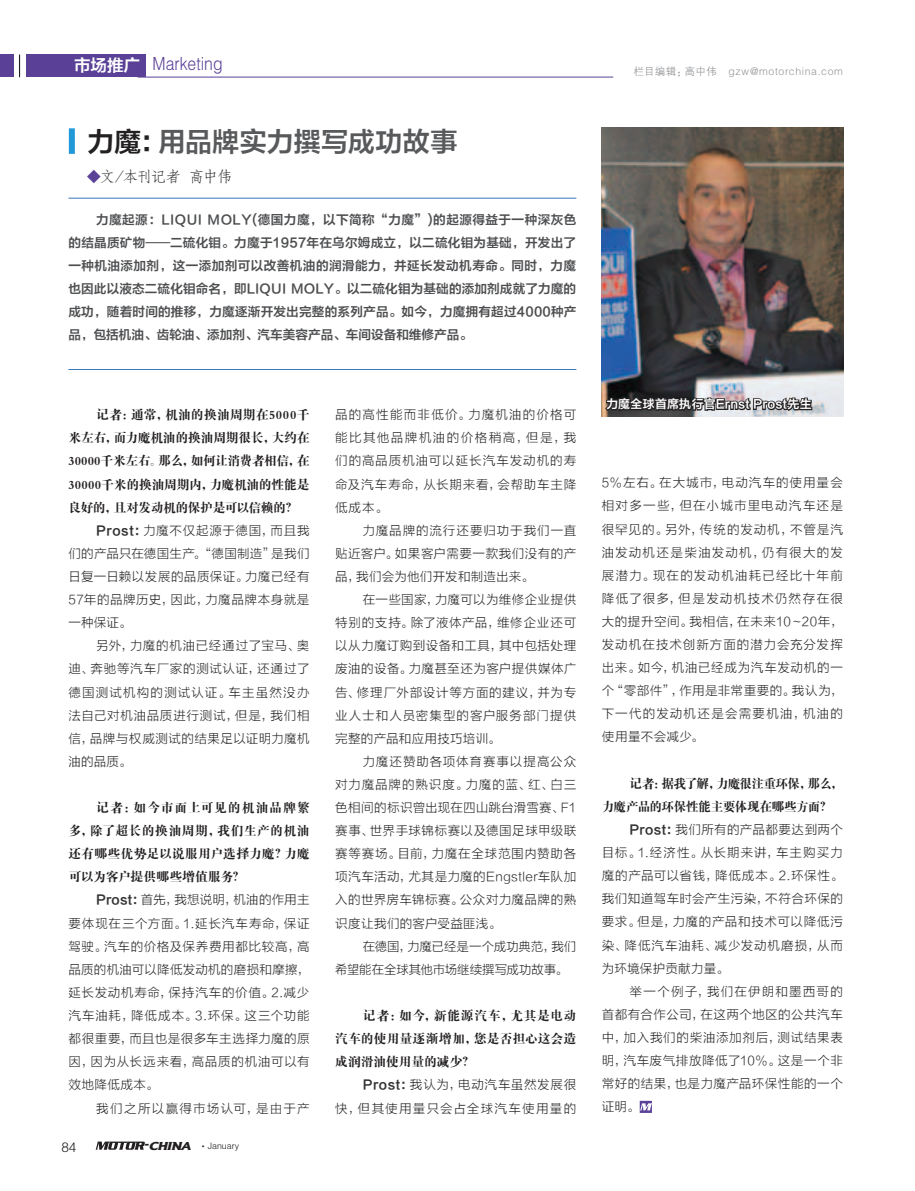
<style>
.page{position:relative;width:915px;height:1191px;background:#fff}
.page>*{position:absolute;margin:0;border:0;box-sizing:border-box;transform-origin:0 0}
.t1{font:27px "FZLTZCHK GBK1 0";letter-spacing:.01em;color:#58595b}
.t2{font:18.15px "FZZDXJW GB1 0";color:#5a4197;scale:.87 1}
.t3{font:15px "H Yd 1 gj";letter-spacing:-.055em;color:#232021}
.t4{font:13.5px "FZZDXJW GB1 0";color:#232021}
.t5{font:12.75px/23.1px "FZDBSJW GB1 0";letter-spacing:-.005em;color:#232021;text-align:justify}
.t6{font:12.75px/23.1px "FZDBSJW GB1 0";letter-spacing:-.04em;color:#232021}
.t7{font:12.6px/23.1px "FZLTXHK";letter-spacing:.035em;color:#333233;text-align:justify}
.t8{font:12.6px/23.1px "FZLTZCHK GBK1 0";letter-spacing:.01em;color:#4d4e50;text-align:justify}
.t9{font:12.6px/23.1px "FZLTXHK";letter-spacing:-.015em;color:#333233}
.t10{font:12.6px/23.2px "FZLTXHK";letter-spacing:.065em;color:#333233;text-align:right}
.t11{font:12.6px "FZLTXHK";letter-spacing:.085em;color:#333233}
.t12{font:11.85px "FZLTZCHK GBK1 0";letter-spacing:.01em;color:#fff}
.t13{font:10.5px "FZZDXJW GB1 0";letter-spacing:.06em;color:#949699}
.t14{font:8.85px "FZZDXJW GB1 0";color:#232021}
.s1{color:#232021}
.s2{color:#5a4197}
.s3{font-family:"FZLTZCHK GBK1 0"}
.s4{font-family:"Albertus";font-weight:800;font-style:italic;font-size:10.5px}
.s5{font-family:"H Yb 2 gj"}
</style>
<div class="page">
<svg style="left:96px;top:1141px;width:49px;height:8px"></svg>
<div style="left:26px;top:55px;width:119px;height:22px;background:#5a4197"></div>
<div style="left:0;top:54px;width:13px;height:23px;background:#5a4197"></div>
<hr style="left:138px;top:77px;width:475px;height:1px;background:#5a4197">
<svg style="left:19px;top:54px;width:1px;height:23px"></svg>
<svg style="left:639px;top:1100px;width:12px;height:13px"></svg>
<img style="left:601px;top:128px;width:242px;height:289px">
<svg style="left:603px;top:384px;width:210px;height:33px;background:#717173"></svg>
<div style="left:69px;top:128px;width:6px;height:26px;background:#2199d6"></div>
<hr style="left:68px;top:198px;width:508px;height:1px;background:#3778bd">
<hr style="left:68px;top:369px;width:508px;height:1px;background:#3778bd">
<h2 class="t2" style="left:74px;top:54px;width:172px"><sub>市场推广</sub> Marketing</h2>
<p class="t13" style="left:633px;top:66px;width:211px">栏目编辑：高中伟 gzw@motorchina.com</p>
<h1 class="t1" style="left:88px;top:127px;width:371px"><span class="s1">力魔：</span>用品牌实力撰写成功故事</h1>
<p class="t3" style="left:86px;top:169px;width:147px"><span class="s2">◆</span>文/本刊记者 高中伟</p>
<p class="t8" style="left:68px;top:208px;width:509px;text-indent:28px">力魔起源：LIQUI MOLY(德国力魔，以下简称“力魔”)的起源得益于一种深灰色的结晶质矿物——二硫化钼。力魔于1957年在乌尔姆成立，以二硫化钼为基础，开发出了一种机油添加剂，这一添加剂可以改善机油的润滑能力，并延长发动机寿命。同时，力魔也因此以液态二硫化钼命名，即LIQUI MOLY。以二硫化钼为基础的添加剂成就了力魔的成功，随着时间的推移，力魔逐渐开发出完整的系列产品。如今，力魔拥有超过4000种产品，包括机油、齿轮油、添加剂、汽车美容产品、车间设备和维修产品。</p>
<p class="t5" style="left:68px;top:403px;width:242px;text-indent:28px">记者：通常，机油的换油周期在5000千米左右，而力魔机油的换油周期很长，大约在30000千米左右。那么，如何让消费者相信，在30000千米的换油周期内，力魔机油的性能是良好的，且对发动机的保护是可以信赖的？</p>
<p class="t7" style="left:68px;top:519px;width:242px;text-indent:28px"><span class="s3">Prost：</span>力魔不仅起源于德国，而且我们的产品只在德国生产。“德国制造”是我们日复一日赖以发展的品质保证。力魔已经有57年的品牌历史，因此，力魔品牌本身就是一种保证。</p>
<p class="t7" style="left:68px;top:634px;width:242px;text-indent:28px">另外，力魔的机油已经通过了宝马、奥迪、奔驰等汽车厂家的测试认证，还通过了德国测试机构的测试认证。车主虽然没办法自己对机油品质进行测试，但是，我们相信，品牌与权威测试的结果足以证明力魔机油的品质。</p>
<p class="t5" style="left:68px;top:796px;width:242px;text-indent:28px">记者：如今市面上可见的机油品牌繁多，除了超长的换油周期，我们生产的机油还有哪些优势足以说服用户选择力魔？力魔可以为客户提供哪些增值服务？</p>
<p class="t7" style="left:68px;top:888px;width:242px;text-indent:28px"><span class="s3">Prost：</span>首先，我想说明，机油的作用主要体现在三个方面。1.延长汽车寿命，保证驾驶。汽车的价格及保养费用都比较高，高品质的机油可以降低发动机的磨损和摩擦，延长发动机寿命，保持汽车的价值。2.减少汽车油耗，降低成本。3.环保。这三个功能都很重要，而且也是很多车主选择力魔的原因，因为从长远来看，高品质的机油可以有效地降低成本。</p>
<p class="t11" style="left:96px;top:1101px;width:215px">我们之所以赢得市场认可，是由于产</p>
<p class="t4" style="left:61px;top:1139px;width:17px">84</p>
<p class="t14" style="left:144px;top:1141px;width:97px"><span class="s4">-CHINA</span> <span class="s5">·</span>January</p>
<p class="t7" style="left:335px;top:403px;width:242px">品的高性能而非低价。力魔机油的价格可能比其他品牌机油的价格稍高，但是，我们的高品质机油可以延长汽车发动机的寿命及汽车寿命，从长期来看，会帮助车主降低成本。</p>
<p class="t7" style="left:335px;top:519px;width:242px;text-indent:28px">力魔品牌的流行还要归功于我们一直贴近客户。如果客户需要一款我们没有的产品，我们会为他们开发和制造出来。</p>
<p class="t7" style="left:335px;top:588px;width:242px;text-indent:28px">在一些国家，力魔可以为维修企业提供特别的支持。除了液体产品，维修企业还可以从力魔订购到设备和工具，其中包括处理废油的设备。力魔甚至还为客户提供媒体广告、修理厂外部设计等方面的建议，并为专业人士和人员密集型的客户服务部门提供完整的产品和应用技巧培训。</p>
<p class="t7" style="left:335px;top:750px;width:242px;text-indent:28px">力魔还赞助各项体育赛事以提高公众对力魔品牌的熟识度。力魔的蓝、红、白三色相间的标识曾出现在四山跳台滑雪赛、F1赛事、世界手球锦标赛以及德国足球甲级联赛等赛场。目前，力魔在全球范围内赞助各项汽车活动，尤其是力魔的Engstler车队加入的世界房车锦标赛。公众对力魔品牌的熟识度让我们的客户受益匪浅。</p>
<p class="t9" style="left:335px;top:935px;width:242px;text-indent:28px">在德国，力魔已经是一个成功典范，我们希望能在全球其他市场继续撰写成功故事。</p>
<p class="t5" style="left:335px;top:1004px;width:242px;text-indent:28px">记者：如今，新能源汽车，尤其是电动汽车的使用量逐渐增加，您是否担心这会造成润滑油使用量的减少？</p>
<p class="t10" style="left:335px;top:1073px;width:242px"><span class="s3">Prost：</span>我认为，电动汽车虽然发展很<br>快，但其使用量只会占全球汽车使用量的</p>
<p class="t12" style="left:606px;top:398px;width:207px">力魔全球首席执行官Ernst Prost先生</p>
<p class="t7" style="left:601px;top:471px;width:242px">5%左右。在大城市，电动汽车的使用量会相对多一些，但在小城市里电动汽车还是很罕见的。另外，传统的发动机，不管是汽油发动机还是柴油发动机，仍有很大的发展潜力。现在的发动机油耗已经比十年前降低了很多，但是发动机技术仍然存在很大的提升空间。我相信，在未来10～20年，发动机在技术创新方面的潜力会充分发挥出来。如今，机油已经成为汽车发动机的一个“零部件”，作用是非常重要的。我认为，下一代的发动机还是会需要机油，机油的使用量不会减少。</p>
<p class="t6" style="left:601px;top:772px;width:242px;text-indent:28px">记者：据我了解，力魔很注重环保，那么，力魔产品的环保性能主要体现在哪些方面？</p>
<p class="t7" style="left:601px;top:818px;width:242px;text-indent:28px"><span class="s3">Prost：</span>我们所有的产品都要达到两个目标。1.经济性。从长期来讲，车主购买力魔的产品可以省钱，降低成本。2.环保性。我们知道驾车时会产生污染，不符合环保的要求。但是，力魔的产品和技术可以降低污染、降低汽车油耗、减少发动机磨损，从而为环境保护贡献力量。</p>
<p class="t7" style="left:601px;top:980px;width:242px;text-indent:28px">举一个例子，我们在伊朗和墨西哥的首都有合作公司，在这两个地区的公共汽车中，加入我们的柴油添加剂后，测试结果表明，汽车废气排放降低了10%。这是一个非常好的结果，也是力魔产品环保性能的一个证明。</p>
</div>
